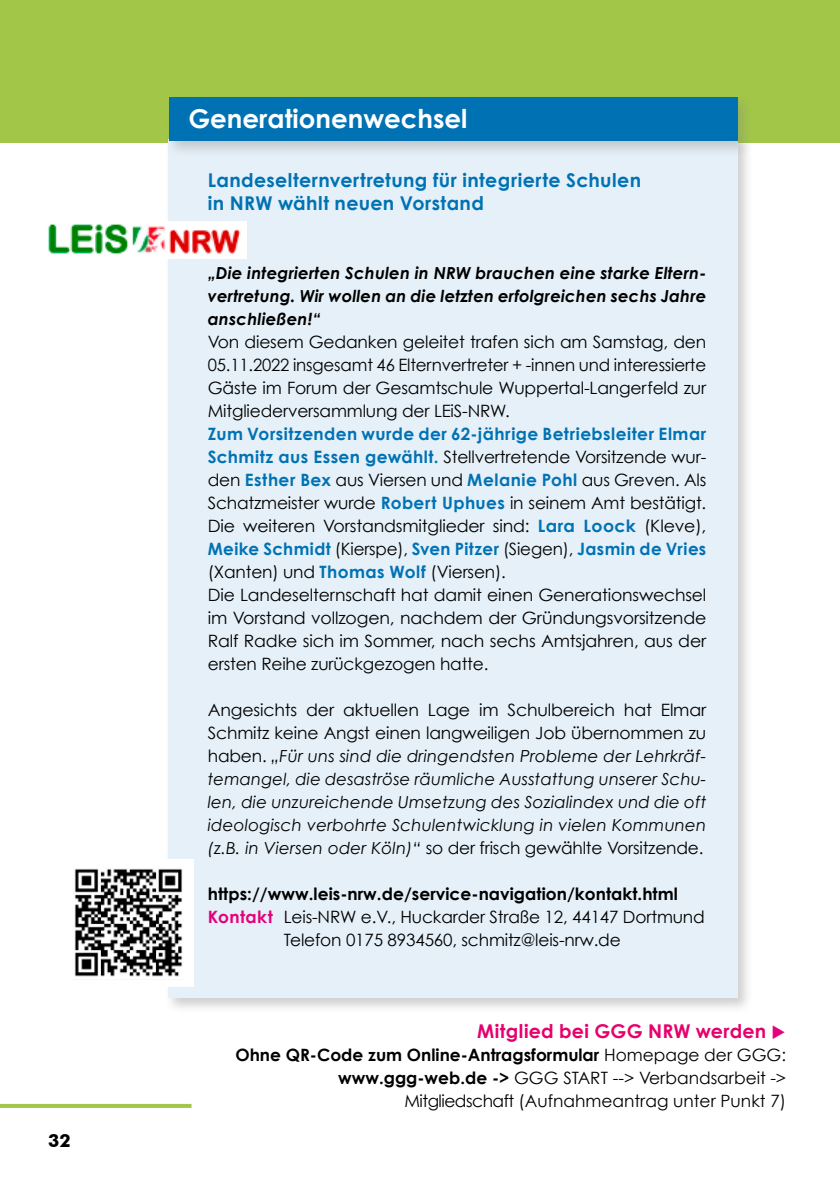
<style>
.page{position:relative;width:840px;height:1191px;background:#fff}
.page>*{position:absolute;margin:0;border:0;box-sizing:border-box;transform-origin:0 0}
.t1{font:700 26px "Century Gothic";color:#fff}
.t2{font:700 19px/23px "Century Gothic";letter-spacing:.02em;color:#0072b4}
.t3{font:700 19px "Century Gothic";letter-spacing:.015em;color:#e6006d}
.t4{font:700 18px "Futura BT";color:#000}
.t5{font:17px/23px "Century Gothic";letter-spacing:-.01em;color:#000}
.t6{font:700 17px "Century Gothic";letter-spacing:.005em;color:#000}
.t7{font:italic 16.6px/23px "Century Gothic";letter-spacing:.01em;color:#000;text-align:justify}
.t8{font:italic 700 16.6px/23px "Century Gothic";letter-spacing:.01em;color:#000;text-align:justify}
.s1{font-weight:700;color:#0072b4}
.s2{font-style:normal;font-size:17px}
.s3{font-style:italic;font-size:16.6px}
.s4{font-weight:700;color:#e6007d}
.s5{color:#e6007d}
.s6{font-weight:700}
</style>
<div class="page">
<hr style="left:0;top:1104px;width:191px;height:4px;background:#a2c748">
<div style="left:0;top:0;width:839px;height:143px;background:#a2c748"></div>
<div style="left:165px;top:135px;width:587px;height:878px;background:#878787;opacity:.4"></div>
<div style="left:168px;top:139px;width:569px;height:859px;background:#e5f0f8"></div>
<div style="left:164px;top:92px;width:590px;height:66px;background:#878787;opacity:.4"></div>
<div style="left:169px;top:97px;width:568px;height:44px;background:#0072b4"></div>
<img style="left:48px;top:221px;width:198px;height:37px">
<div style="left:60px;top:859px;width:134px;height:127px;background:#fff"></div>
<img style="left:74px;top:868px;width:109px;height:109px">
<p class="t4" style="left:48px;top:1129px;width:24px">32</p>
<h1 class="t1" style="left:188px;top:102px;width:280px">Generationenwechsel</h1>
<p class="t2" style="left:208px;top:168px;width:434px">Landeselternvertretung für integrierte Schulen in NRW wählt neuen Vorstand</p>
<p class="t8" style="left:208px;top:261px;width:499px">„Die integrierten Schulen in NRW brauchen eine starke Eltern&shy;vertretung. Wir wollen an die letzten erfolgreichen sechs Jahre anschließen!“</p>
<p class="t5" style="left:208px;top:330px;width:499px;text-align:justify">Von diesem Gedanken geleitet trafen sich am Samstag, den 05.11.2022 insgesamt 46 Elternvertreter + -innen und interessierte Gäste im Forum der Gesamtschule Wuppertal-Langerfeld zur Mitgliederversammlung der LEiS-NRW.</p>
<p class="t5" style="left:208px;top:422px;width:500px"><span class="s1">Zum Vorsitzenden wurde der 62-jährige Betriebsleiter Elmar Schmitz aus Essen gewählt.</span> Stellvertretende Vorsitzende wur&shy;den <span class="s1">Esther Bex</span> aus Viersen und <span class="s1">Melanie Pohl</span> aus Greven. Als Schatzmeister wurde <span class="s1">Robert Uphues</span> in seinem Amt bestätigt.<br>Die weiteren Vorstandsmitglieder sind: <span class="s1">Lara Loock</span> (Kleve), <span class="s1">Meike Schmidt</span> (Kierspe), <span class="s1">Sven Pitzer</span> (Siegen), <span class="s1">Jasmin de Vries </span>(Xanten) und <span class="s1">Thomas Wolf</span> (Viersen).<br>Die Landeselternschaft hat damit einen Generationswechsel im Vorstand vollzogen, nachdem der Gründungsvorsitzende Ralf Radke sich im Sommer, nach sechs Amtsjahren, aus der ersten Reihe zurückgezogen hatte.</p>
<p class="t5" style="left:208px;top:698px;width:499px">Angesichts der aktuellen Lage im Schulbereich hat Elmar<br>Schmitz keine Angst einen langweiligen Job übernommen zu</p>
<p class="t7" style="left:208px;top:744px;width:499px"><span class="s2">haben.</span> „Für uns sind die dringendsten Probleme der Lehrkräf&shy;temangel, die desaströse räumliche Ausstattung unserer Schu&shy;len, die unzureichende Umsetzung des Sozialindex und die oft ideologisch verbohrte Schulentwicklung in vielen Kommunen</p>
<p class="t5" style="left:208px;top:836px;width:497px"><span class="s3">(z.B. in Viersen oder Köln)“</span> so der frisch gewählte Vorsitzende.</p>
<p class="t6" style="left:208px;top:883px;width:471px">https://www.leis-nrw.de/service-navigation/kontakt.html</p>
<p class="t5" style="left:208px;top:905px;width:498px"><span class="s4">Kontakt</span> Leis-NRW e.V., Huckarder Straße 12, 44147 Dortmund</p>
<p class="t5" style="left:284px;top:928px;width:338px">Telefon 0175 8934560, schmitz@leis-nrw.de</p>
<p class="t3" style="left:477px;top:1019px;width:310px">Mitglied bei GGG NRW werden <span class="s5">◆</span></p>
<p class="t5" style="left:235px;top:1043px;width:552px;text-align:right"><span class="s6">Ohne QR-Code zum Online-Antragsformular</span> Homepage der GGG: <span class="s6">www.ggg-web.de -&gt;</span> GGG START --&gt; Verbandsarbeit -&gt;<br>Mitgliedschaft (Aufnahmeantrag unter Punkt 7)</p>
</div>
